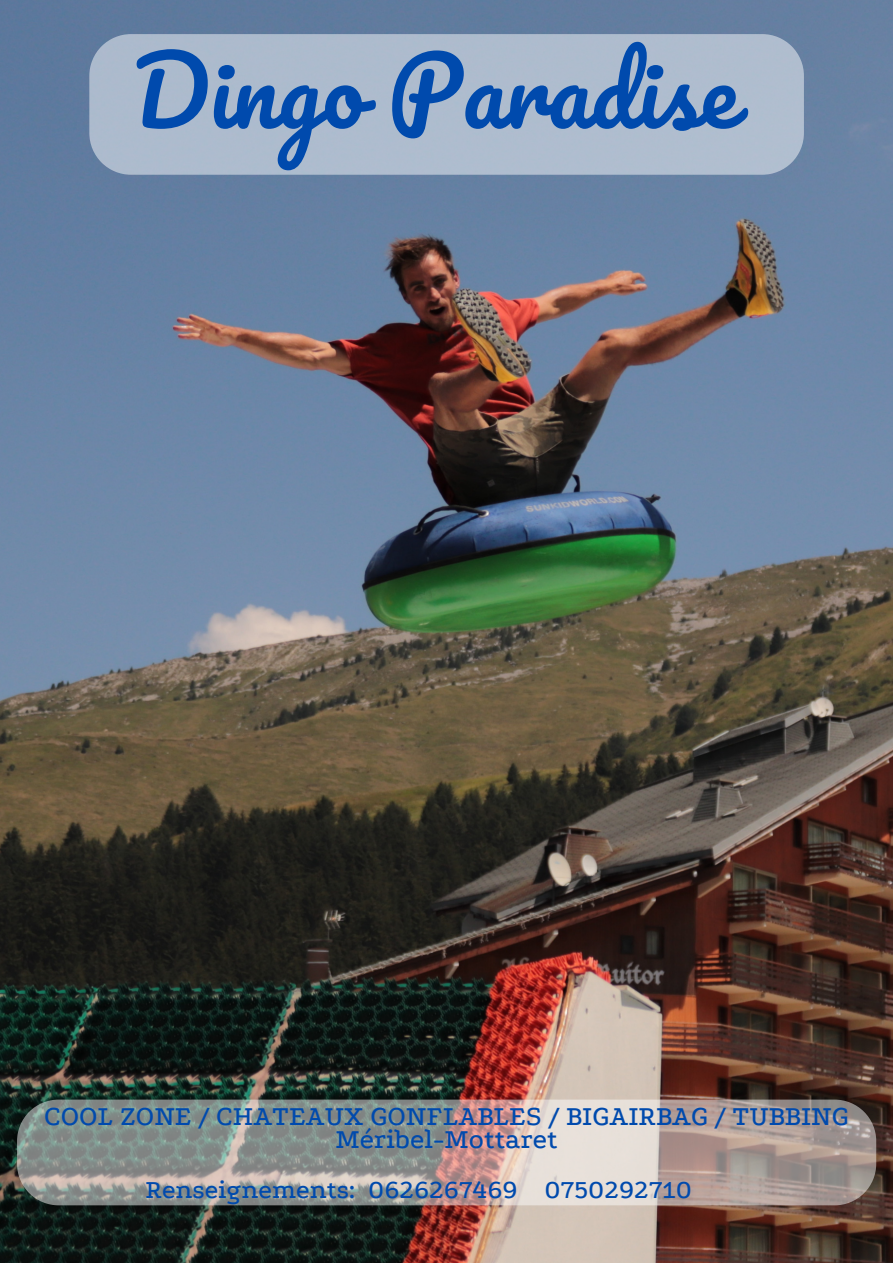
<style>
.page{position:relative;width:893px;height:1263px;background:#fff}
.page>*{position:absolute;margin:0;border:0;box-sizing:border-box;transform-origin:0 0}
.t1{font:92.1px "Pacifico";color:#004aad}
.t2{font:500 28.5px/23.1px "Podkova";color:#004aad;text-align:center}
.t3{font:500 27px "Podkova";color:#004aad}
</style>
<div class="page">
<img style="left:0;top:0;width:893px;height:1263px">
<svg style="left:17px;top:1099px;width:859px;height:106px;background:#a7a09b"></svg>
<div style="left:89px;top:34px;width:715px;height:141px;background:#aebcce"></div>
<h1 class="t1" style="left:132px;top:43px;width:605px">Dingo Paradise</h1>
<p class="t2" style="left:44px;top:1105px;width:806px">COOL ZONE / CHATEAUX GONFLABLES / BIGAIRBAG / TUBBING<br>Méribel-Mottaret</p>
<p class="t3" style="left:145px;top:1174px;width:548px">Renseignements: 0626267469 0750292710</p>
</div>
